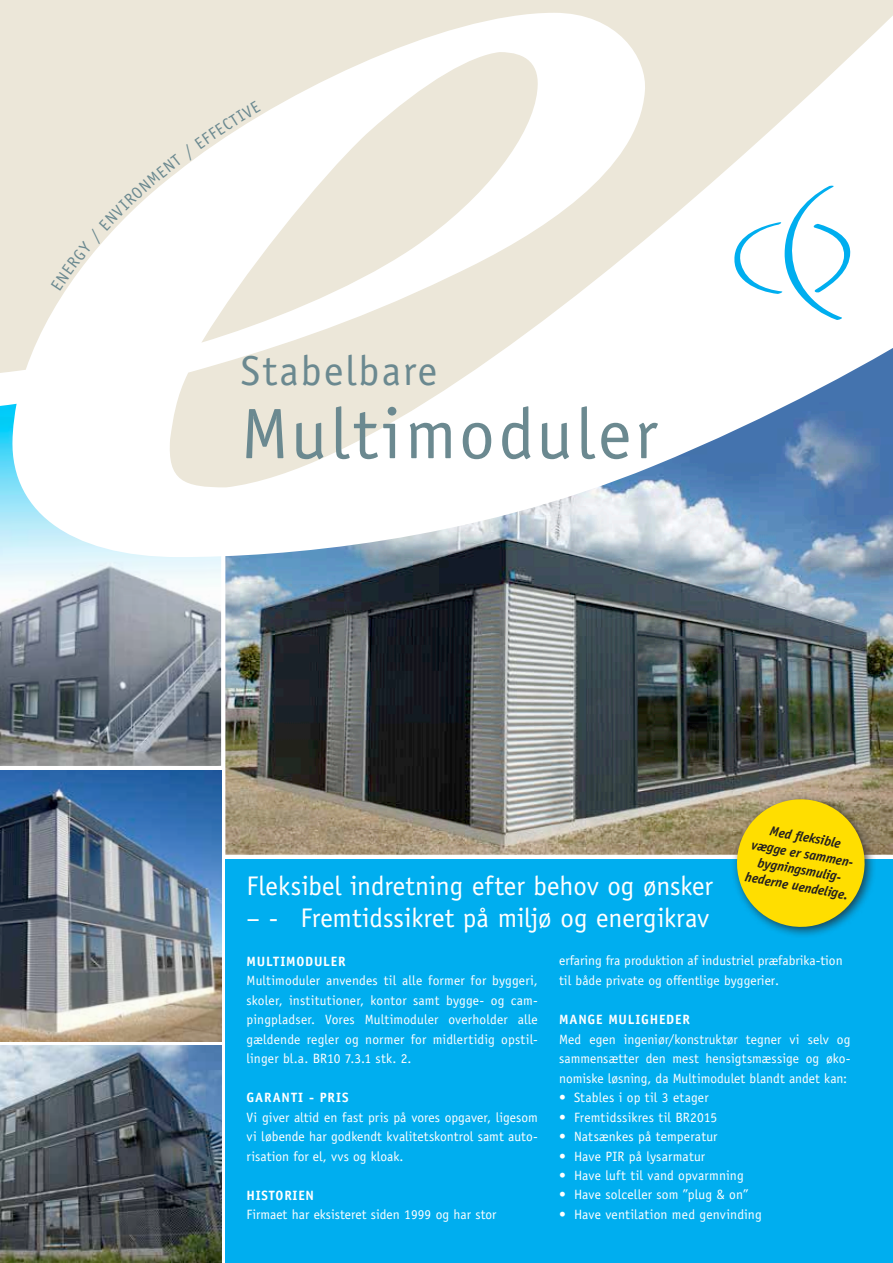
<style>
.page{position:relative;width:893px;height:1263px;background:#fff}
.page>*{position:absolute;margin:0;border:0;box-sizing:border-box;transform-origin:0 0}
.t1{font:71.7px "Officina Sans Std";letter-spacing:.05em;color:#6b8990}
.t2{font:42px "Officina Sans Std";letter-spacing:.05em;color:#6b8990}
.t3{font:27px "Officina Sans Std";letter-spacing:-.005em;color:#fff}
.t4{font:13.5px/19.5px "Officina Sans Std";color:#fff;text-align:justify}
.t5{font:italic 700 13.5px/16.5px "Officina Sans Std";color:#231f20;text-align:center}
.t6{font:700 13.5px "Officina Sans Std";letter-spacing:.055em;color:#fff}
</style>
<div class="page">
<img style="left:0;top:770px;width:221px;height:271px">
<img style="left:0;top:557px;width:221px;height:209px">
<img style="left:0;top:1046px;width:221px;height:217px">
<div style="left:225px;top:859px;width:668px;height:404px;background:#00aeef"></div>
<img style="left:225px;top:557px;width:668px;height:298px">
<svg style="left:0;top:0;width:893px;height:557px"></svg>
<svg style="left:731px;top:185px;width:119px;height:135px"></svg>
<div style="left:731px;top:793px;width:145px;height:146px;background:#231f20;opacity:.75"></div>
<svg style="left:732px;top:794px;width:138px;height:138px;background:#c5c535"></svg>
<svg style="left:51px;top:100px;width:210px;height:190px"></svg>
<h2 class="t2" style="left:241px;top:347px;width:198px">Stabelbare</h2>
<h1 class="t1" style="left:241px;top:392px;width:418px">Multimoduler</h1>
<h3 class="t3" style="left:247px;top:870px;width:468px">Fleksibel indretning efter behov og ønsker</h3>
<h3 class="t3" style="left:247px;top:901px;width:464px">– - Fremtidssikret på miljø og energikrav</h3>
<p class="t5" style="left:755px;top:820px;width:108px;rotate:10deg">Med fl eksible vægge er sammen&shy;bygningsmulig&shy;hederne uendelige.</p>
<p class="t6" style="left:247px;top:952px;width:100px">MULTIMODULER</p>
<p class="t4" style="left:247px;top:971px;width:293px">Multimoduler anvendes til alle former for byggeri, skoler, institutioner, kontor samt bygge- og cam&shy;pingpladser. Vores Multimoduler overholder alle gældende regler og normer for midlertidig opstil&shy;linger bl.a. BR10 7.3.1 stk. 2.</p>
<p class="t6" style="left:247px;top:1089px;width:104px">GARANTI - PRIS</p>
<p class="t4" style="left:247px;top:1107px;width:293px">Vi giver altid en fast pris på vores opgaver, ligesom vi løbende har godkendt kvalitetskontrol samt auto&shy;risation for el, vvs og kloak.</p>
<p class="t6" style="left:247px;top:1186px;width:69px">HISTORIEN</p>
<p class="t4" style="left:247px;top:1204px;width:251px">Firmaet har eksisteret siden 1999 og har stor</p>
<p class="t4" style="left:559px;top:951px;width:285px">erfaring fra produktion af industriel præfabrika-tion til både private og offentlige byggerier.</p>
<p class="t6" style="left:559px;top:1011px;width:132px">MANGE MULIGH EDER</p>
<p class="t4" style="left:559px;top:1029px;width:293px">Med egen ingeniør/konstruktør tegner vi selv og sammensætter den mest hensigtsmæssige og øko&shy;nomiske løsning, da Multimodulet blandt andet kan:</p>
<p class="t4" style="left:559px;top:1088px;width:151px">• Stables i op til 3 etager</p>
<p class="t4" style="left:559px;top:1107px;width:159px">• Fremtidssikres til BR2015</p>
<p class="t4" style="left:559px;top:1127px;width:160px">• Natsænkes på temperatur</p>
<p class="t4" style="left:559px;top:1146px;width:147px">• Have PIR på lysarmatur</p>
<p class="t4" style="left:559px;top:1166px;width:186px">• Have luft til vand opvarmning</p>
<p class="t4" style="left:559px;top:1185px;width:191px">• Have solceller som ”plug &amp; on”</p>
<p class="t4" style="left:559px;top:1205px;width:204px">• Have ventilation med genvinding</p>
</div>
